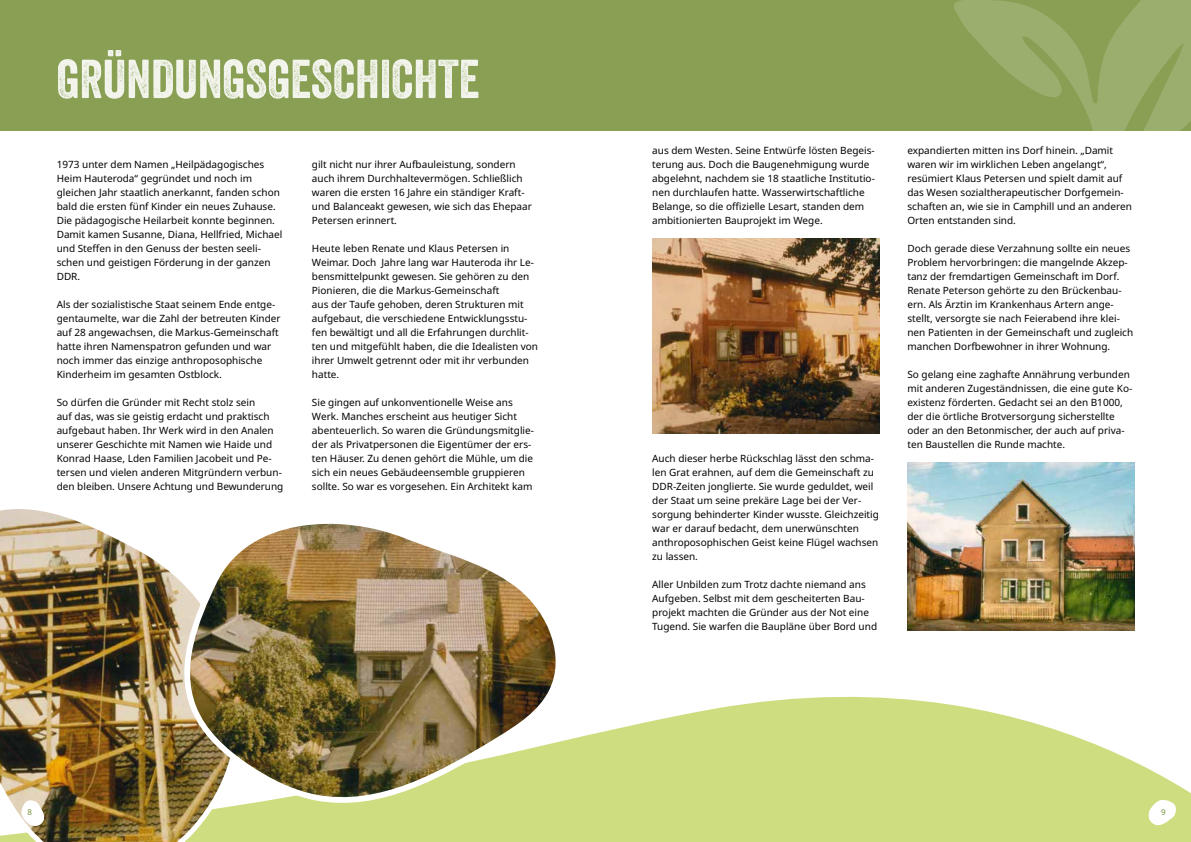
<style>
.page{position:relative;width:1191px;height:842px;background:#fff}
.page>*{position:absolute;margin:0;border:0;box-sizing:border-box;transform-origin:0 0}
.t1{font:53px "Veneer";color:#f3f5ed}
.t2{font:10px/14px "Noto Sans";color:#010202}
.t3{font:500 8px "Noto Sans";color:#889f54}
</style>
<div class="page">
<img style="left:652px;top:238px;width:227px;height:195px">
<div style="left:0;top:0;width:1191px;height:130px;background:#889f54"></div>
<svg style="left:952px;top:0;width:239px;height:131px;fill:#9aae6e"></svg>
<svg style="left:280px;top:696px;width:911px;height:146px;fill:#cedd7f"></svg>
<img style="left:0;top:509px;width:280px;height:333px">
<img style="left:177px;top:509px;width:400px;height:308px">
<img style="left:907px;top:462px;width:227px;height:168px">
<svg style="left:1148px;top:799px;width:28px;height:27px"></svg>
<svg style="left:21px;top:799px;width:24px;height:27px"></svg>
<h1 class="t1" style="left:57px;top:47px;width:424px">GRÜNDUNGSGESCHICHTE</h1>
<p class="t2" style="left:57px;top:158px;width:227px">1973 unter dem Namen „Heilpädagogisches Heim Hauteroda“ gegründet und noch im gleichen Jahr staatlich anerkannt, fanden schon bald die ersten fünf Kinder ein neues Zuhause.<br>Die pädagogische Heilarbeit konnte beginnen.<br>Damit kamen Susanne, Diana, Hellfried, Michael und Steffen in den Genuss der besten seeli&shy;schen und geistigen Förderung in der ganzen DDR.</p>
<p class="t2" style="left:57px;top:298px;width:225px">Als der sozialistische Staat seinem Ende entge&shy;gentaumelte, war die Zahl der betreuten Kinder auf 28 angewachsen, die Markus-Gemeinschaft hatte ihren Namenspatron gefunden und war noch immer das einzige anthroposophische Kinderheim im gesamten Ostblock.</p>
<p class="t2" style="left:57px;top:396px;width:228px">So dürfen die Gründer mit Recht stolz sein<br>auf das, was sie geistig erdacht und praktisch aufgebaut haben. Ihr Werk wird in den Analen unserer Geschichte mit Namen wie Haide und Konrad Haase, Lden Familien Jacobeit und Pe&shy;tersen und vielen anderen Mitgründern verbun&shy;den bleiben. Unsere Achtung und Bewunderung</p>
<p class="t2" style="left:312px;top:158px;width:221px">gilt nicht nur ihrer Aufbauleistung, sondern auch ihrem Durchhaltevermögen. Schließlich waren die ersten 16 Jahre ein ständiger Kraft&shy;und Balanceakt gewesen, wie sich das Ehepaar Petersen erinnert.</p>
<p class="t2" style="left:312px;top:242px;width:228px">Heute leben Renate und Klaus Petersen in Weimar. Doch Jahre lang war Hauteroda ihr Le&shy;bensmittelpunkt gewesen. Sie gehören zu den Pionieren, die die Markus-Gemeinschaft<br>aus der Taufe gehoben, deren Strukturen mit aufgebaut, die verschiedene Entwicklungsstu&shy;fen bewältigt und all die Erfahrungen durchlit&shy;ten und mitgefühlt haben, die die Idealisten von ihrer Umwelt getrennt oder mit ihr verbunden hatte.</p>
<p class="t2" style="left:312px;top:396px;width:224px">Sie gingen auf unkonventionelle Weise ans Werk. Manches erscheint aus heutiger Sicht abenteuerlich. So waren die Gründungsmitglie&shy;der als Privatpersonen die Eigentümer der ers&shy;ten Häuser. Zu denen gehört die Mühle, um die sich ein neues Gebäudeensemble gruppieren sollte. So war es vorgesehen. Ein Architekt kam</p>
<p class="t2" style="left:652px;top:144px;width:224px">aus dem Westen. Seine Entwürfe lösten Begeis&shy;terung aus. Doch die Baugenehmigung wurde abgelehnt, nachdem sie 18 staatliche Institutio&shy;nen durchlaufen hatte. Wasserwirtschaftliche Belange, so die offizielle Lesart, standen dem ambitionierten Bauprojekt im Wege.</p>
<p class="t2" style="left:652px;top:452px;width:228px">Auch dieser herbe Rückschlag lässt den schma&shy;len Grat erahnen, auf dem die Gemeinschaft zu DDR-Zeiten jonglierte. Sie wurde geduldet, weil der Staat um seine prekäre Lage bei der Ver&shy;sorgung behinderter Kinder wusste. Gleichzeitig war er darauf bedacht, dem unerwünschten anthroposophischen Geist keine Flügel wachsen zu lassen.</p>
<p class="t2" style="left:652px;top:578px;width:226px">Aller Unbilden zum Trotz dachte niemand ans Aufgeben. Selbst mit dem gescheiterten Bau&shy;projekt machten die Gründer aus der Not eine Tugend. Sie warfen die Baupläne über Bord und</p>
<p class="t2" style="left:907px;top:144px;width:226px">expandierten mitten ins Dorf hinein. „Damit waren wir im wirklichen Leben angelangt“, resümiert Klaus Petersen und spielt damit auf das Wesen sozialtherapeutischer Dorfgemein&shy;schaften an, wie sie in Camphill und an anderen Orten entstanden sind.</p>
<p class="t2" style="left:907px;top:242px;width:227px">Doch gerade diese Verzahnung sollte ein neues Problem hervorbringen: die mangelnde Akzep&shy;tanz der fremdartigen Gemeinschaft im Dorf.<br>Renate Peterson gehörte zu den Brückenbau&shy;ern. Als Ärztin im Krankenhaus Artern ange&shy;stellt, versorgte sie nach Feierabend ihre klei&shy;nen Patienten in der Gemeinschaft und zugleich manchen Dorfbewohner in ihrer Wohnung.</p>
<p class="t2" style="left:907px;top:368px;width:226px">So gelang eine zaghafte Annährung verbunden mit anderen Zugeständnissen, die eine gute Ko&shy;existenz förderten. Gedacht sei an den B1000, der die örtliche Brotversorgung sicherstellte oder an den Betonmischer, der auch auf priva&shy;ten Baustellen die Runde machte.</p>
<p class="t3" style="left:28px;top:808px;width:6px">8</p>
<p class="t3" style="left:1161px;top:808px;width:6px">9</p>
</div>
